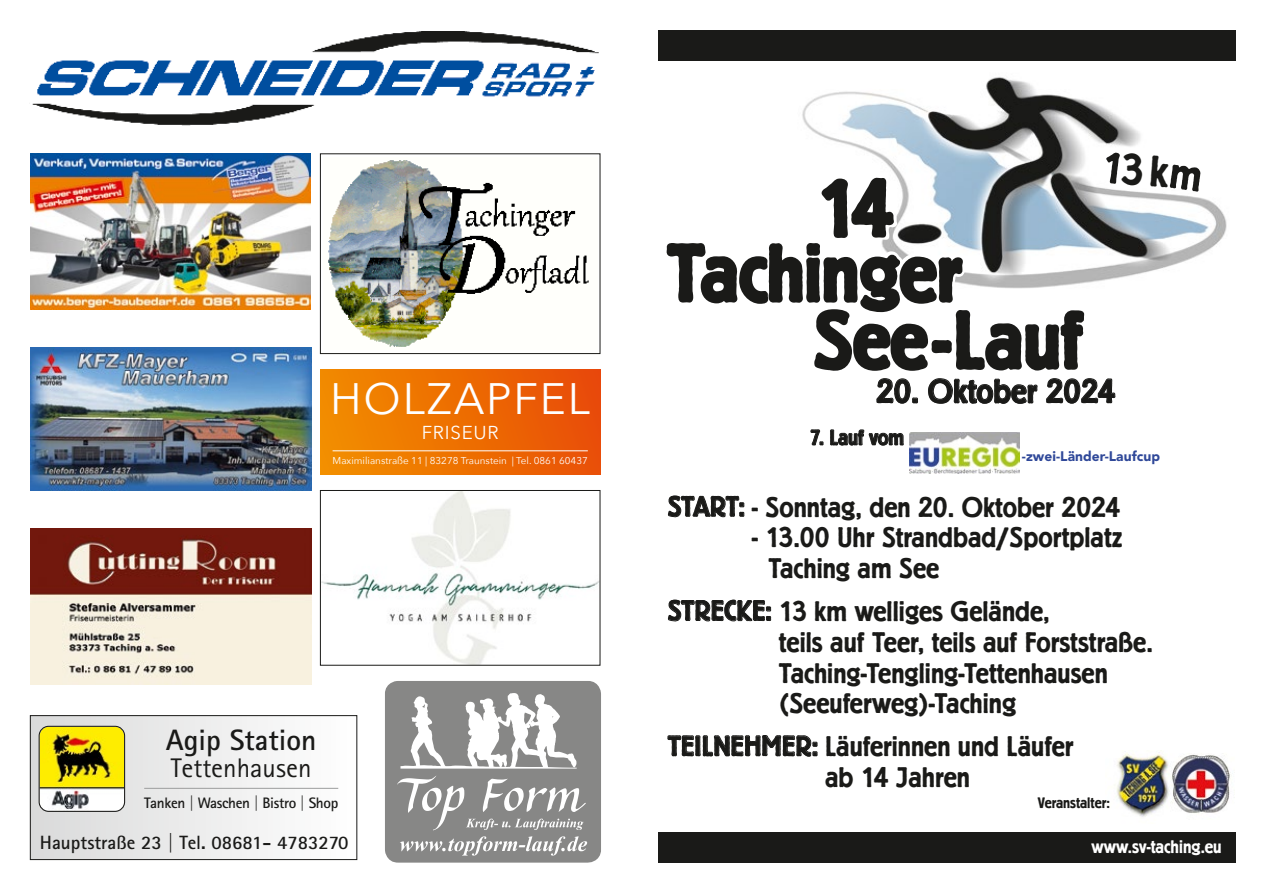
<style>
.page{position:relative;width:1263px;height:893px;background:#fff}
.page>*{position:absolute;margin:0;border:0;box-sizing:border-box;transform-origin:0 0}
.t1{font:600 84.45px "Berliner Grotesk D";color:#1a1a18}
.t2{font:43.95px "Avenir Next";letter-spacing:.04em;color:#fff}
.t3{font:600 35.1px "Berliner Grotesk D";color:#1a1a18}
.t4{font:600 29.7px/30.8px "Berliner Grotesk D";color:#1a1a18}
.t5{font:700 29.55px "Agfa Rotis Sans Serif";color:#1a1a18}
.t6{font:26.85px "Agfa Rotis Sans Serif";color:#1a1a18}
.t7{font:600 22.2px "Berliner Grotesk D";color:#1a1a18}
.t8{font:700 19.2px "Agfa Rotis Sans Serif";color:#1a1a18}
.t9{font:600 19.05px "Berliner Grotesk D";color:#fff}
.t10{font:18.6px "Avenir Next";letter-spacing:.04em;color:#fff}
.t11{font:600 15.9px "Berliner Grotesk D";color:#1a1a18}
.t12{font:700 15.15px "Agfa Rotis Sans Serif";letter-spacing:-.025em;color:#1a1a18}
.t13{font:900 13.8px "Avenir LT Std";color:#2f4899}
.t14{font:9.9px "Avenir Next";color:#fff}
</style>
<div class="page">
<img style="left:909px;top:459px;width:110px;height:15px">
<img style="left:32px;top:32px;width:566px;height:94px">
<img style="left:30px;top:154px;width:280px;height:155px">
<div style="left:31px;top:716px;width:326px;height:143px;background:linear-gradient(to right,#d9dada,#fff)"></div>
<div style="left:30px;top:715px;width:327px;height:145px;border:1px solid #1a1a18"></div>
<hr style="left:144px;top:788px;width:194px;height:1px;background:#9c9d9d">
<img style="left:39px;top:726px;width:86px;height:86px">
<img style="left:30px;top:347px;width:281px;height:143px">
<img style="left:30px;top:529px;width:281px;height:74px">
<img style="left:30px;top:603px;width:281px;height:82px">
<img style="left:328px;top:160px;width:261px;height:187px">
<div style="left:320px;top:154px;width:280px;height:200px;border:1px solid #1a1a18"></div>
<svg style="left:385px;top:681px;width:216px;height:182px"></svg>
<img style="left:802px;top:59px;width:434px;height:214px">
<div style="left:658px;top:31px;width:577px;height:30px;background:#1a1a18"></div>
<div style="left:658px;top:833px;width:577px;height:30px;background:#1a1a18"></div>
<svg style="left:668px;top:495px;width:77px;height:23px"></svg>
<svg style="left:668px;top:599px;width:103px;height:23px"></svg>
<svg style="left:667px;top:735px;width:151px;height:22px"></svg>
<img style="left:1116px;top:750px;width:53px;height:67px">
<img style="left:1171px;top:754px;width:59px;height:59px">
<div style="left:320px;top:369px;width:280px;height:106px;background:linear-gradient(to right,#f28e00,#e84d07)"></div>
<hr style="left:333px;top:451px;width:255px;height:1px;background:#fff">
<img style="left:322px;top:492px;width:276px;height:171px">
<div style="left:320px;top:490px;width:280px;height:175px;border:1px solid #1a1a18"></div>
<svg style="left:666px;top:112px;width:478px;height:347px"></svg>
<svg style="left:1150px;top:156px;width:51px;height:36px"></svg>
<h2 class="t2" style="left:330px;top:362px;width:261px">HOLZAPFEL</h2>
<p class="t10" style="left:422px;top:417px;width:79px">FRISEUR</p>
<p class="t14" style="left:333px;top:452px;width:257px">Maximilianstraße 11 | 83278 Traunstein | Tel. 0861 60437</p>
<p class="t5" style="left:166px;top:721px;width:152px">Agip Station</p>
<p class="t6" style="left:171px;top:752px;width:142px">Tettenhausen</p>
<p class="t12" style="left:144px;top:793px;width:196px">Tanken | Waschen | Bistro | Shop</p>
<p class="t8" style="left:40px;top:830px;width:310px">Hauptstraße 23 | Tel. 08681- 4783270</p>
<h1 class="t1" style="left:816px;top:159px;width:79px">14</h1>
<h1 class="t1" style="left:667px;top:224px;width:296px">Tachinger</h1>
<h1 class="t1" style="left:813px;top:291px;width:271px">See-Lauf</h1>
<p class="t3" style="left:876px;top:371px;width:241px">20. Oktober 2024</p>
<p class="t7" style="left:810px;top:424px;width:96px">7. Lauf vom</p>
<p class="t13" style="left:1022px;top:448px;width:140px">-zwei-Länder-Laufcup</p>
<p class="t4" style="left:668px;top:491px;width:454px">START: - Sonntag, den 20. Oktober 2024</p>
<p class="t4" style="left:768px;top:522px;width:356px;text-indent:-16px">- 13.00 Uhr Strandbad/Sportplatz<br>Taching am See</p>
<p class="t4" style="left:779px;top:595px;width:375px;text-indent:-111px">STRECKE: 13 km welliges Gelände,<br>teils auf Teer, teils auf Forststraße.<br>Taching-Tengling-Tettenhausen (Seeuferweg)-Taching</p>
<p class="t4" style="left:825px;top:730px;width:250px;text-indent:-157px">TEILNEHMER: Läuferinnen und Läufer ab 14 Jahren</p>
<p class="t11" style="left:1038px;top:793px;width:74px">Veranstalter:</p>
<p class="t9" style="left:1091px;top:835px;width:132px">www.sv-taching.eu</p>
</div>
